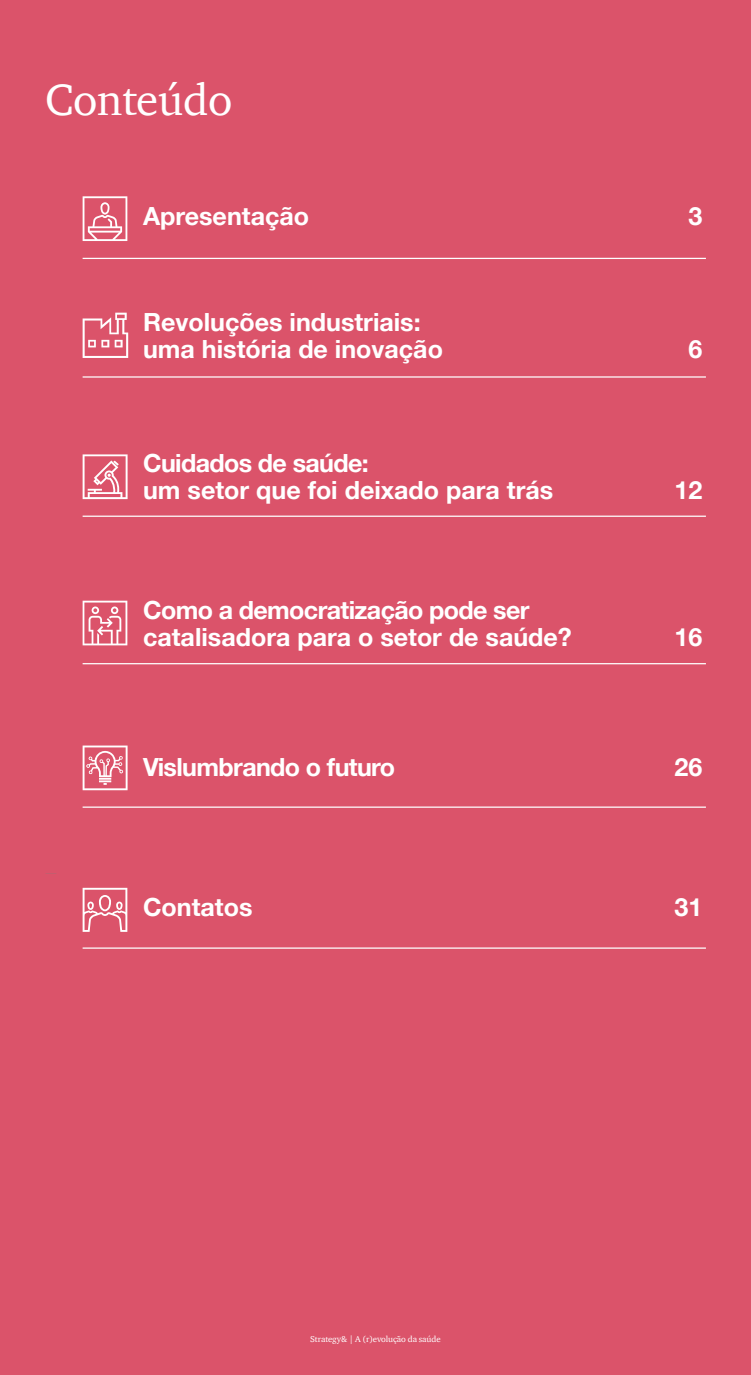
<style>
.page{position:relative;width:751px;height:1375px;background:#fff}
.page>*{position:absolute;margin:0;border:0;box-sizing:border-box;transform-origin:0 0}
.t1{font:45px "ITC Charter Com";letter-spacing:-.01em;color:#fff}
.t2{font:700 25px/27.5px "Helvetica Neue LT Pro";color:#fff}
.t3{font:700 25px "Helvetica Neue LT Pro";letter-spacing:-.025em;color:#fff}
.t4{font:8.75px "ITC Charter Com";letter-spacing:-.01em;color:#fff}
</style>
<div class="page">
<div style="left:0;top:0;width:750px;height:1375px;background:#db536a"></div>
<svg style="left:82px;top:196px;width:45px;height:45px"></svg>
<hr style="left:82px;top:258px;width:623px;height:1px;background:#fff">
<hr style="left:82px;top:516px;width:623px;height:1px;background:#fff">
<hr style="left:82px;top:663px;width:623px;height:1px;background:#fff">
<hr style="left:82px;top:376px;width:623px;height:2px;background:#fff">
<svg style="left:82px;top:601px;width:45px;height:44px"></svg>
<hr style="left:82px;top:807px;width:623px;height:1px;background:#fff">
<hr style="left:82px;top:947px;width:623px;height:2px;background:#fff">
<svg style="left:82px;top:888px;width:45px;height:44px"></svg>
<svg style="left:82px;top:454px;width:45px;height:45px"></svg>
<svg style="left:82px;top:313px;width:46px;height:45px"></svg>
<svg style="left:82px;top:746px;width:45px;height:44px"></svg>
<h1 class="t1" style="left:45px;top:72px;width:189px">Conteúdo</h1>
<p class="t2" style="left:143px;top:202px;width:167px">Apresentação</p>
<p class="t2" style="left:688px;top:202px;width:15px">3</p>
<p class="t2" style="left:143px;top:307px;width:301px">Revoluções industriais: uma história de inovação</p>
<p class="t2" style="left:143px;top:449px;width:411px">Cuidados de saúde:<br>um setor que foi deixado para trás</p>
<p class="t2" style="left:143px;top:595px;width:430px">Como a democratização pode ser catalisadora para o setor de saúde?</p>
<p class="t2" style="left:688px;top:335px;width:15px">6</p>
<p class="t2" style="left:674px;top:476px;width:29px">12</p>
<p class="t2" style="left:674px;top:623px;width:29px">16</p>
<p class="t3" style="left:143px;top:751px;width:253px">Vislumbrando o futuro</p>
<p class="t2" style="left:674px;top:753px;width:29px">26</p>
<p class="t2" style="left:143px;top:893px;width:111px">Contatos</p>
<p class="t2" style="left:674px;top:893px;width:29px">31</p>
<p class="t4" style="left:310px;top:1334px;width:132px">Strategy&amp; | A (r)evolução da saúde</p>
</div>
